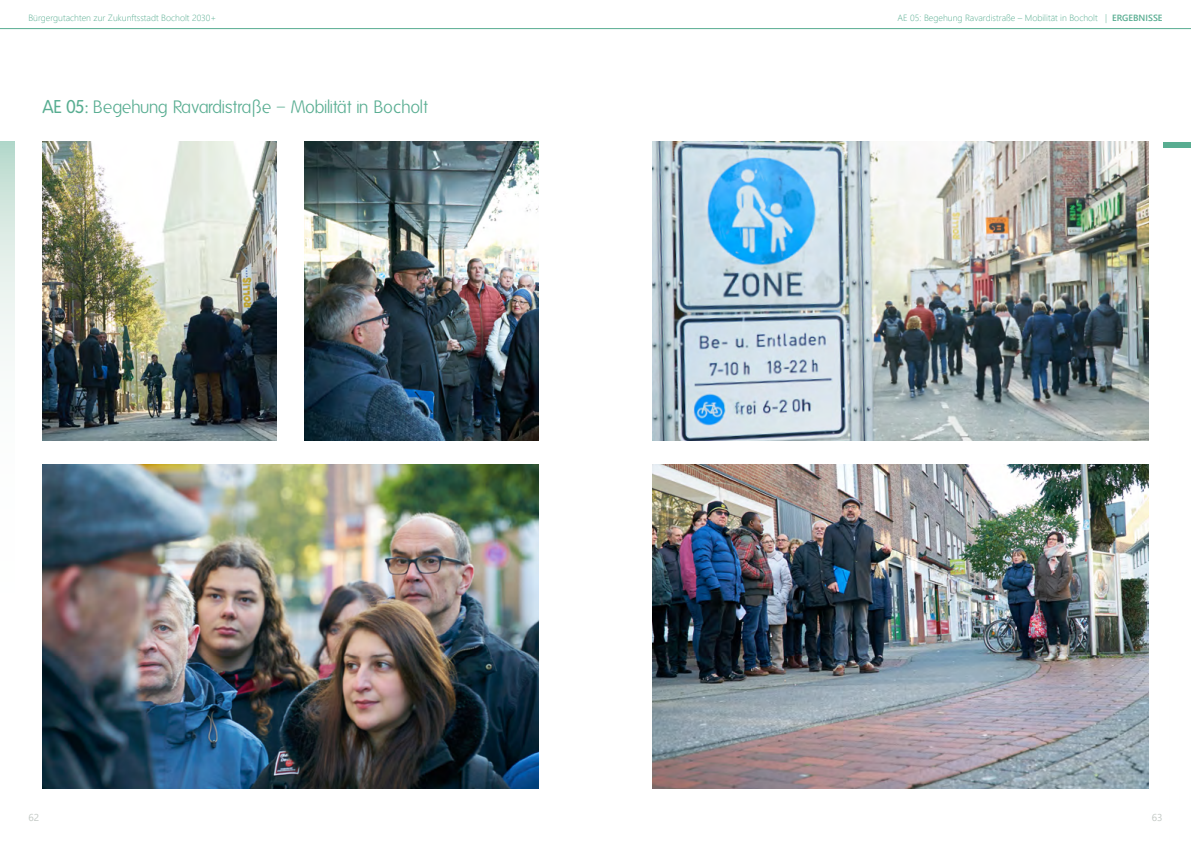
<style>
.page{position:relative;width:1191px;height:842px;background:#fff}
.page>*{position:absolute;margin:0;border:0;box-sizing:border-box;transform-origin:0 0}
.t1{font:300 18px "Folks";letter-spacing:-.03em;color:#58ad91}
.t2{font:10px "Segoe UI";color:#c3c9c5}
.t3{font:300 9px "Segoe UI";color:#58ad91}
.s1{font-weight:400}
.s2{font-weight:600}
</style>
<div class="page">
<hr style="left:0;top:28px;width:1191px;height:1px;background:#58ad91">
<svg style="left:0;top:142px;width:14px;height:211px"></svg>
<div style="left:1162px;top:142px;width:29px;height:5px;background:#58ad91"></div>
<img style="left:43px;top:465px;width:495px;height:323px">
<img style="left:305px;top:142px;width:233px;height:299px">
<img style="left:43px;top:142px;width:233px;height:299px">
<img style="left:652px;top:142px;width:496px;height:299px">
<img style="left:652px;top:465px;width:496px;height:323px">
<p class="t3" style="left:28px;top:10px;width:190px">Bürgergutachten zur Zukunftsstadt Bocholt 2030+</p>
<h1 class="t1" style="left:43px;top:98px;width:387px"><span class="s1">AE 05:</span> Begehung Ravardistraße – Mobilität in Bocholt</h1>
<p class="t3" style="left:897px;top:10px;width:266px">AE 05: Begehung Ravardistraße – Mobilität in Bocholt | <span class="s2">ERGEBNISSE</span></p>
<p class="t2" style="left:28px;top:808px;width:12px">62</p>
<p class="t2" style="left:1151px;top:808px;width:12px">63</p>
</div>
